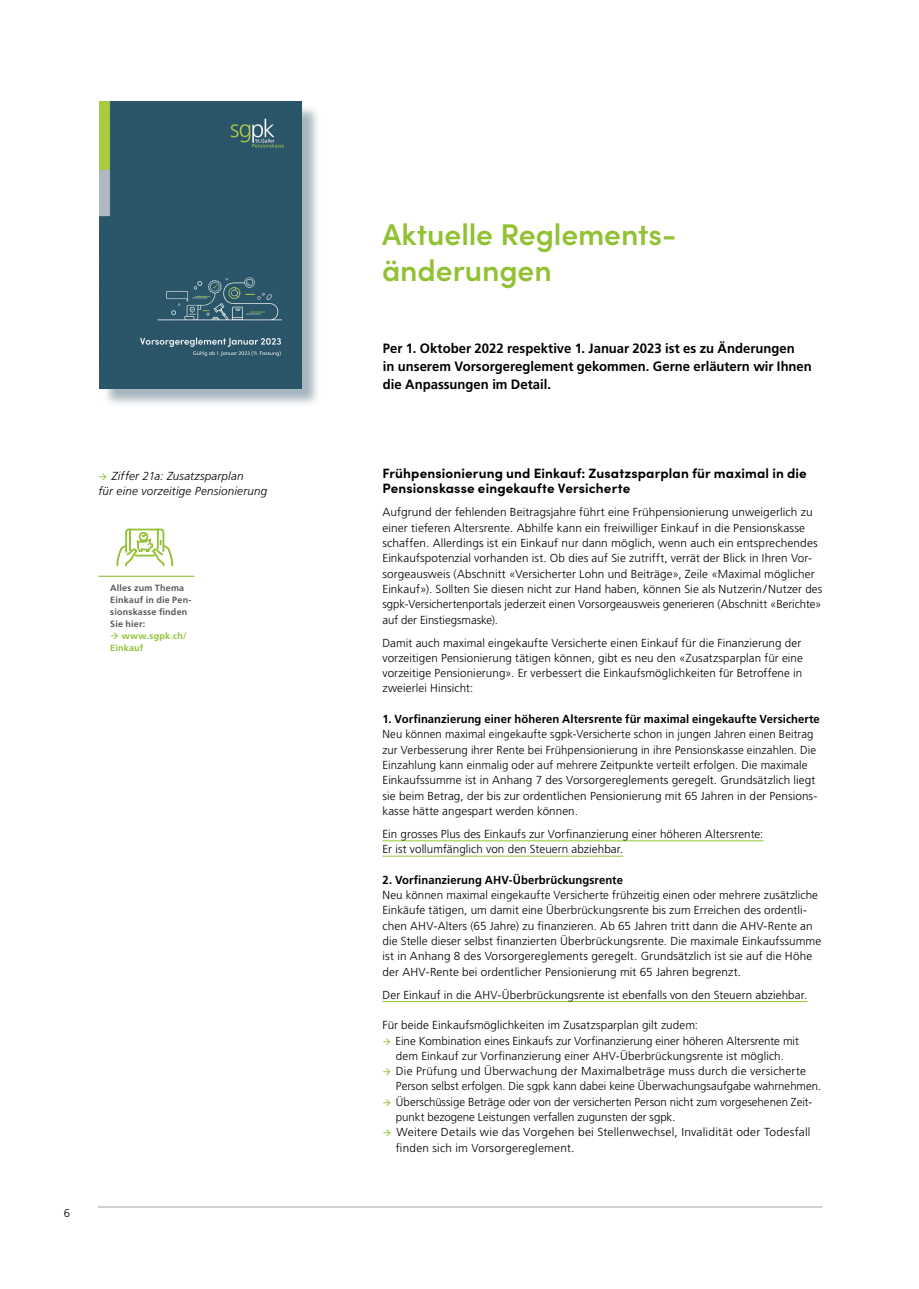
<style>
.page{position:relative;width:919px;height:1289px;background:#fff}
.page>*{position:absolute;margin:0;border:0;box-sizing:border-box;transform-origin:0 0}
.t1{font:600 30px/36px "Sofia Pro";letter-spacing:-.005em;color:#92c134}
.t2{font:700 13.5px/18px "Frutiger LT Pro";color:#000}
.t3{font:700 13.5px/15.3px "Sofia Pro";letter-spacing:.01em;color:#000}
.t4{font:300 11.7px/15.3px "Frutiger LT Pro";letter-spacing:.005em;color:#000}
.t5{font:700 11.7px "Frutiger LT Pro";letter-spacing:.005em;color:#000}
.t6{font:italic 300 11.7px/15.3px "Frutiger LT Pro";letter-spacing:.02em;color:#000}
.t7{font:300 11.25px "Frutiger LT Pro";color:#000}
.t8{font:700 9px/12px "Frutiger LT Pro";letter-spacing:.02em;color:#5a585b}
.t9{font:700 9px/12px "Frutiger LT Pro";letter-spacing:.03em;color:#92c134}
.s1{color:#92c134}
</style>
<div class="page">
<hr style="left:98px;top:1206px;width:724px;height:1px;background:#a4a0a2">
<hr style="left:382px;top:840px;width:381px;height:1px;background:#92c134">
<hr style="left:382px;top:855px;width:241px;height:1px;background:#92c134">
<hr style="left:382px;top:1001px;width:425px;height:1px;background:#92c134">
<hr style="left:98px;top:575px;width:96px;height:2px;background:#92c134">
<svg style="left:117px;top:528px;width:56px;height:38px"></svg>
<div style="left:102px;top:104px;width:218px;height:303px;background:#8c9eaa;opacity:.75"></div>
<img style="left:100px;top:102px;width:202px;height:286px">
<p class="t6" style="left:98px;top:468px;width:170px"><span class="s1">→</span> Ziffer 21a: Zusatzsparplan<br>für eine vorzeitige Pensionierung</p>
<p class="t8" style="left:110px;top:582px;width:83px">Alles zum Thema<br>Einkauf in die Pen&shy;sionskasse finden<br>Sie hier:</p>
<p class="t9" style="left:110px;top:630px;width:78px">→ www.sgpk.ch/<br>Einkauf</p>
<p class="t7" style="left:64px;top:1206px;width:8px">6</p>
<h1 class="t1" style="left:382px;top:214px;width:292px">Aktuelle Reglements&shy;änderungen</h1>
<p class="t2" style="left:383px;top:339px;width:430px">Per 1. Oktober 2022 respektive 1. Januar 2023 ist es zu Änderungen<br>in unserem Vorsorgereglement gekommen. Gerne erläutern wir Ihnen die Anpassungen im Detail.</p>
<p class="t3" style="left:382px;top:464px;width:426px">Frühpensionierung und Einkauf: Zusatzsparplan für maximal in die<br>Pensionskasse eingekaufte Versicherte</p>
<p class="t4" style="left:382px;top:505px;width:441px">Aufgrund der fehlenden Beitragsjahre führt eine Frühpensionierung unweigerlich zu einer tieferen Altersrente. Abhilfe kann ein freiwilliger Einkauf in die Pensionskasse schaffen. Allerdings ist ein Einkauf nur dann möglich, wenn auch ein entsprechendes Einkaufspotenzial vorhanden ist. Ob dies auf Sie zutrifft, verrät der Blick in Ihren Vor&shy;sorgeausweis (Abschnitt «Versicherter Lohn und Beiträge», Zeile «Maximal möglicher Einkauf»). Sollten Sie diesen nicht zur Hand haben, können Sie als Nutzerin/Nutzer des sgpk-Versichertenportals jederzeit einen Vorsorgeausweis generieren (Abschnitt «Berichte» auf der Einstiegsmaske).</p>
<p class="t4" style="left:382px;top:635px;width:422px">Damit auch maximal eingekaufte Versicherte einen Einkauf für die Finanzierung der vorzeitigen Pensionierung tätigen können, gibt es neu den «Zusatzsparplan für eine vorzeitige Pensionierung». Er verbessert die Einkaufsmöglichkeiten für Betroffene in zweierlei Hinsicht:</p>
<p class="t5" style="left:382px;top:712px;width:439px">1. Vorfinanzierung einer höheren Altersrente für maximal eingekaufte Versicherte</p>
<p class="t4" style="left:382px;top:726px;width:436px">Neu können maximal eingekaufte sgpk-Versicherte schon in jungen Jahren einen Beitrag zur Verbesserung ihrer Rente bei Frühpensionierung in ihre Pensionskasse einzahlen. Die Einzahlung kann einmalig oder auf mehrere Zeitpunkte verteilt erfolgen. Die maximale Einkaufssumme ist in Anhang 7 des Vorsorgereglements geregelt. Grundsätzlich liegt sie beim Betrag, der bis zur ordentlichen Pensionierung mit 65 Jahren in der Pensions&shy;kasse hätte angespart werden können.</p>
<p class="t4" style="left:382px;top:826px;width:382px">Ein grosses Plus des Einkaufs zur Vorfinanzierung einer höheren Altersrente:<br>Er ist vollumfänglich von den Steuern abziehbar.</p>
<p class="t5" style="left:382px;top:872px;width:242px">2. Vorfinanzierung AHV-Überbrückungsrente</p>
<p class="t4" style="left:382px;top:887px;width:440px">Neu können maximal eingekaufte Versicherte frühzeitig einen oder mehrere zusätzliche Einkäufe tätigen, um damit eine Überbrückungsrente bis zum Erreichen des ordentli&shy;chen AHV-Alters (65 Jahre) zu finanzieren. Ab 65 Jahren tritt dann die AHV-Rente an die Stelle dieser selbst finanzierten Überbrückungsrente. Die maximale Einkaufssumme ist in Anhang 8 des Vorsorgereglements geregelt. Grundsätzlich ist sie auf die Höhe der AHV-Rente bei ordentlicher Pensionierung mit 65 Jahren begrenzt.</p>
<p class="t4" style="left:382px;top:986px;width:426px">Der Einkauf in die AHV-Überbrückungsrente ist ebenfalls von den Steuern abziehbar.</p>
<p class="t4" style="left:382px;top:1017px;width:317px">Für beide Einkaufsmöglichkeiten im Zusatzsparplan gilt zudem:</p>
<p class="t4" style="left:382px;top:1032px;width:418px;text-align:center"><span class="s1">→</span> Eine Kombination eines Einkaufs zur Vorfinanzierung einer höheren Altersrente mit dem Einkauf zur Vorfinanzierung einer AHV-Überbrückungsrente ist möglich.</p>
<p class="t4" style="left:396px;top:1063px;width:426px;text-indent:-14px"><span class="s1">→</span> Die Prüfung und Überwachung der Maximalbeträge muss durch die versicherte<br>Person selbst erfolgen. Die sgpk kann dabei keine Überwachungsaufgabe wahrnehmen.</p>
<p class="t4" style="left:396px;top:1094px;width:417px;text-indent:-14px"><span class="s1">→</span> Überschüssige Beträge oder von der versicherten Person nicht zum vorgesehenen Zeit&shy;punkt bezogene Leistungen verfallen zugunsten der sgpk.</p>
<p class="t4" style="left:396px;top:1124px;width:416px;text-indent:-14px"><span class="s1">→</span> Weitere Details wie das Vorgehen bei Stellenwechsel, Invalidität oder Todesfall finden sich im Vorsorgereglement.</p>
</div>
